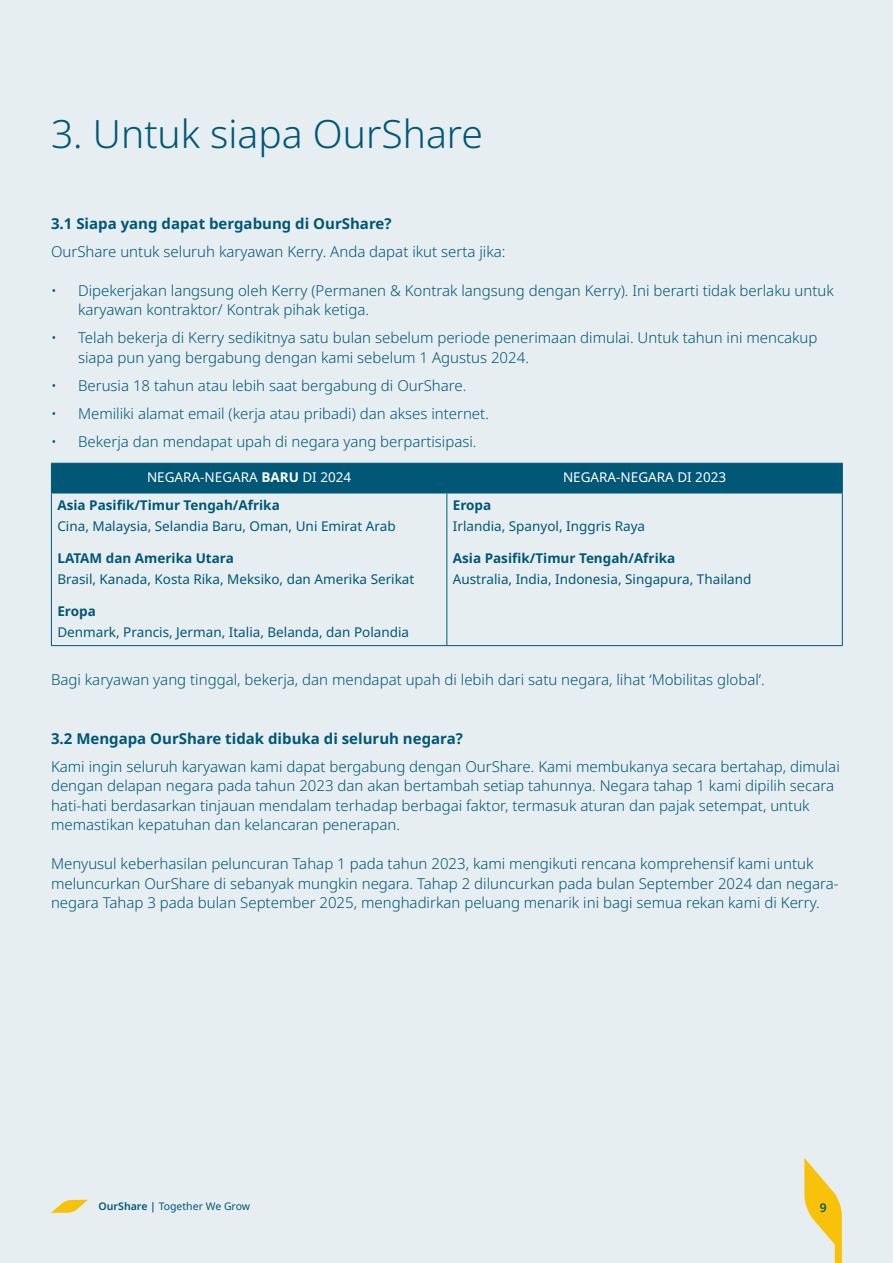
<style>
.page{position:relative;width:893px;height:1263px;background:#e6eef1}
.page>*{position:absolute;margin:0;border:0;box-sizing:border-box;transform-origin:0 0}
.t1{font:300 39px "Noto Sans";color:#005776}
.t2{font:300 15px/19.5px "Noto Sans";color:#005776}
.t3{font:700 15px "Noto Sans";color:#005776}
.t4{font:13.5px "Noto Sans";color:#005776}
.t5{font:700 13.5px "Noto Sans";color:#005776}
.t6{font:13.5px "Noto Sans";color:#fff}
.t7{font:600 12px "Noto Sans";color:#005776}
.t8{font:10.5px "Noto Sans";color:#005776}
.s1{font-weight:700}
.s2{font-weight:600}
</style>
<div class="page">
<svg style="left:51px;top:1200px;width:37px;height:13px"></svg>
<svg style="left:804px;top:1158px;width:38px;height:105px"></svg>
<div style="left:51px;top:463px;width:792px;height:30px;background:#005776"></div>
<hr style="left:51px;top:493px;width:1px;height:152px;background:#005776">
<hr style="left:51px;top:493px;width:396px;height:1px;background:#005776">
<hr style="left:447px;top:493px;width:396px;height:1px;background:#005776">
<hr style="left:446px;top:493px;width:1px;height:152px;background:#005776">
<hr style="left:842px;top:493px;width:1px;height:152px;background:#005776">
<hr style="left:51px;top:645px;width:396px;height:1px;background:#005776">
<hr style="left:447px;top:645px;width:396px;height:1px;background:#005776">
<h1 class="t1" style="left:51px;top:106px;width:433px">3. Untuk siapa OurShare</h1>
<p class="t3" style="left:51px;top:213px;width:342px">3.1 Siapa yang dapat bergabung di OurShare?</p>
<p class="t2" style="left:51px;top:242px;width:456px">OurShare untuk seluruh karyawan Kerry. Anda dapat ikut serta jika:</p>
<p class="t2" style="left:78px;top:281px;width:757px;text-indent:-27px">• Dipekerjakan langsung oleh Kerry (Permanen &amp; Kontrak langsung dengan Kerry). Ini berarti tidak berlaku untuk karyawan kontraktor/ Kontrak pihak ketiga.</p>
<p class="t2" style="left:78px;top:328px;width:741px;text-indent:-27px">• Telah bekerja di Kerry sedikitnya satu bulan sebelum periode penerimaan dimulai. Untuk tahun ini mencakup siapa pun yang bergabung dengan kami sebelum 1 Agustus 2024.</p>
<p class="t2" style="left:51px;top:376px;width:417px">• Berusia 18 tahun atau lebih saat bergabung di OurShare.</p>
<p class="t2" style="left:51px;top:404px;width:439px">• Memiliki alamat email (kerja atau pribadi) dan akses internet.</p>
<p class="t2" style="left:51px;top:432px;width:427px">• Bekerja dan mendapat upah di negara yang berpartisipasi.</p>
<p class="t6" style="left:147px;top:468px;width:206px">NEGARA-NEGARA <span class="s1">BARU</span> DI 2024</p>
<p class="t6" style="left:563px;top:468px;width:165px">NEGARA-NEGARA DI 2023</p>
<p class="t5" style="left:57px;top:496px;width:224px">Asia Pasifik/Timur Tengah/Afrika</p>
<p class="t4" style="left:57px;top:516px;width:340px">Cina, Malaysia, Selandia Baru, Oman, Uni Emirat Arab</p>
<p class="t5" style="left:57px;top:549px;width:178px">LATAM dan Amerika Utara</p>
<p class="t4" style="left:57px;top:569px;width:359px">Brasil, Kanada, Kosta Rika, Meksiko, dan Amerika Serikat</p>
<p class="t5" style="left:57px;top:602px;width:40px">Eropa</p>
<p class="t4" style="left:57px;top:622px;width:353px">Denmark, Prancis, Jerman, Italia, Belanda, dan Polandia</p>
<p class="t5" style="left:453px;top:496px;width:40px">Eropa</p>
<p class="t4" style="left:453px;top:516px;width:194px">Irlandia, Spanyol, Inggris Raya</p>
<p class="t5" style="left:453px;top:549px;width:224px">Asia Pasifik/Timur Tengah/Afrika</p>
<p class="t4" style="left:453px;top:569px;width:300px">Australia, India, Indonesia, Singapura, Thailand</p>
<p class="t2" style="left:51px;top:670px;width:715px">Bagi karyawan yang tinggal, bekerja, dan mendapat upah di lebih dari satu negara, lihat ‘Mobilitas global’.</p>
<p class="t3" style="left:51px;top:727px;width:413px">3.2 Mengapa OurShare tidak dibuka di seluruh negara?</p>
<p class="t2" style="left:51px;top:757px;width:790px">Kami ingin seluruh karyawan kami dapat bergabung dengan OurShare. Kami membukanya secara bertahap, dimulai dengan delapan negara pada tahun 2023 dan akan bertambah setiap tahunnya. Negara tahap 1 kami dipilih secara hati-hati berdasarkan tinjauan mendalam terhadap berbagai faktor, termasuk aturan dan pajak setempat, untuk memastikan kepatuhan dan kelancaran penerapan.</p>
<p class="t2" style="left:51px;top:854px;width:789px">Menyusul keberhasilan peluncuran Tahap 1 pada tahun 2023, kami mengikuti rencana komprehensif kami untuk meluncurkan OurShare di sebanyak mungkin negara. Tahap 2 diluncurkan pada bulan September 2024 dan negara&shy;negara Tahap 3 pada bulan September 2025, menghadirkan peluang menarik ini bagi semua rekan kami di Kerry.</p>
<p class="t8" style="left:99px;top:1199px;width:153px"><span class="s2">OurShare |</span> Together We Grow</p>
<p class="t7" style="left:820px;top:1199px;width:8px">9</p>
</div>
